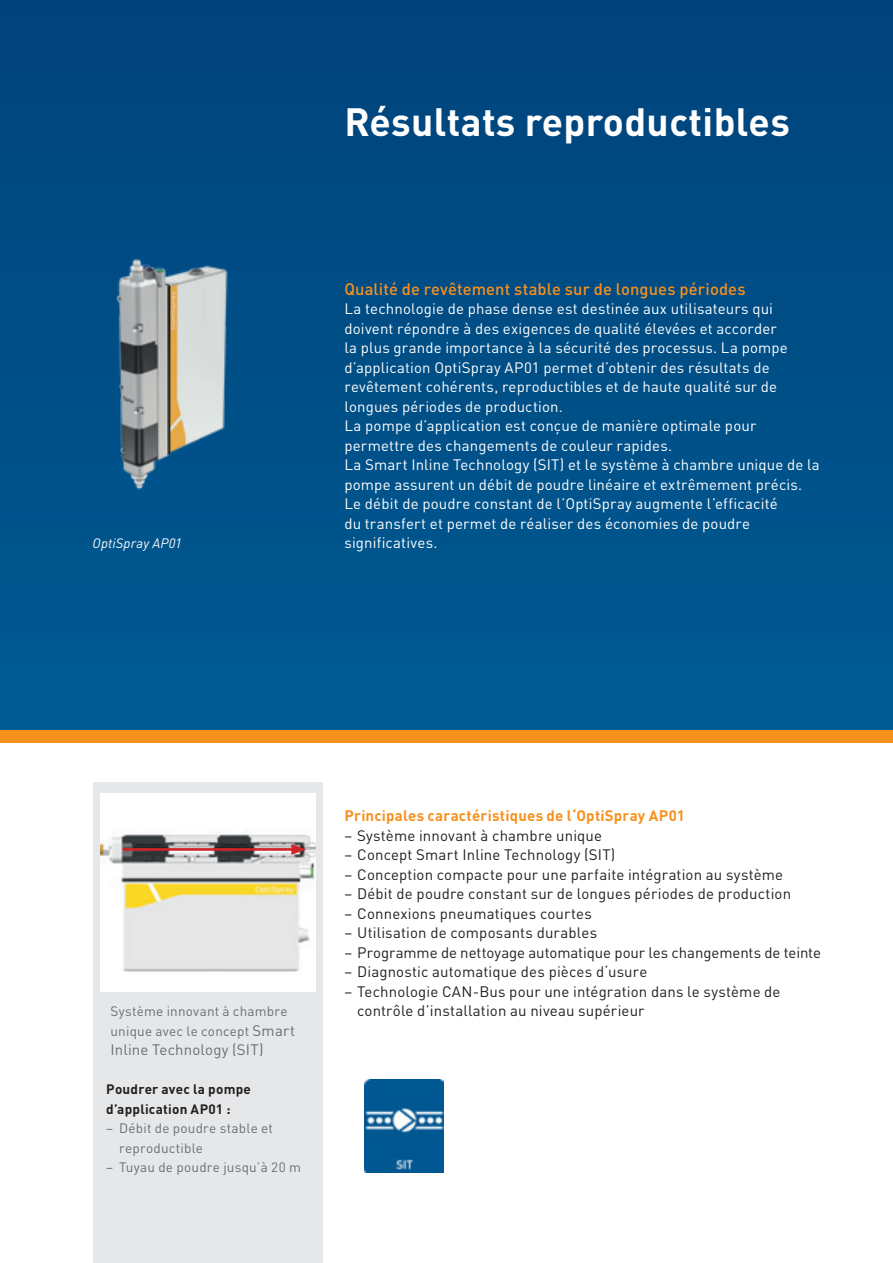
<style>
.page{position:relative;width:893px;height:1263px;background:#fff}
.page>*{position:absolute;margin:0;border:0;box-sizing:border-box;transform-origin:0 0}
.t1{font:700 39px "DIN Pro";letter-spacing:.01em;color:#fff}
.t2{font:500 16.5px "DIN Pro";letter-spacing:.005em;color:#f6911e}
.t3{font:15px/19.5px "DIN Pro";letter-spacing:.01em;color:#fff}
.t4{font:15px/19.5px "DIN Pro";letter-spacing:.01em;color:#231f20}
.t5{font:700 15px "DIN Pro";letter-spacing:.015em;color:#f6911e}
.t6{font:15px "DIN Pro";letter-spacing:.01em;color:#6c6d70}
.t7{font:13.5px/19.5px "DIN Pro";letter-spacing:.015em;color:#6c6d70}
.t8{font:700 13.5px/19.5px "DIN Pro";letter-spacing:.015em;color:#231f20}
.t9{font:italic 13.5px "DIN Pro";letter-spacing:.01em;color:#fff}
.s1{font-size:15px}
</style>
<div class="page">
<div style="left:0;top:0;width:893px;height:737px;background:#004e86"></div>
<div style="left:0;top:730px;width:893px;height:13px;background:#f6911e"></div>
<img style="left:364px;top:1079px;width:80px;height:94px">
<img style="left:116px;top:258px;width:112px;height:232px">
<div style="left:94px;top:782px;width:229px;height:481px;background:#e6e7e9"></div>
<img style="left:101px;top:793px;width:215px;height:199px">
<hr style="left:122px;top:848px;width:174px;height:3px;background:#cf2326">
<svg style="left:291px;top:844px;width:15px;height:11px"></svg>
<p class="t9" style="left:92px;top:533px;width:91px">OptiSpray AP01</p>
<h1 class="t1" style="left:344px;top:89px;width:447px">Résultats reproductibles</h1>
<p class="t2" style="left:344px;top:275px;width:403px">Qualité de revêtement stable sur de longues périodes</p>
<p class="t3" style="left:344px;top:297px;width:477px">La technologie de phase dense est destinée aux utilisateurs qui doivent répondre à des exigences de qualité élevées et accorder<br>la plus grande importance à la sécurité des processus. La pompe d’application OptiSpray AP01 permet d’obtenir des résultats de revêtement cohérents, reproductibles et de haute qualité sur de longues périodes de production.<br>La pompe d’application est conçue de manière optimale pour permettre des changements de couleur rapides.<br>La Smart Inline Technology (SIT) et le système à chambre unique de la pompe assurent un débit de poudre linéaire et extrêmement précis.<br>Le débit de poudre constant de l’OptiSpray augmente l’efficacité<br>du transfert et permet de réaliser des économies de poudre significatives.</p>
<p class="t7" style="left:111px;top:1000px;width:186px">Système innovant à chambre unique avec le concept <span class="s1">Smart</span></p>
<p class="t6" style="left:111px;top:1038px;width:154px">Inline Technology (SIT)</p>
<p class="t8" style="left:106px;top:1078px;width:146px">Poudrer avec la pompe d’application AP01 :</p>
<p class="t7" style="left:119px;top:1117px;width:155px;text-indent:-13px">– Débit de poudre stable et reproductible</p>
<p class="t7" style="left:106px;top:1156px;width:196px">– Tuyau de poudre jusqu’à 20 m</p>
<p class="t5" style="left:344px;top:803px;width:342px">Principales caractéristiques de l‘OptiSpray AP01</p>
<p class="t4" style="left:344px;top:824px;width:259px">– Système innovant à chambre unique</p>
<p class="t4" style="left:344px;top:843px;width:272px">– Concept Smart Inline Technology (SIT)</p>
<p class="t4" style="left:344px;top:863px;width:440px">– Conception compacte pour une parfaite intégration au système</p>
<p class="t4" style="left:344px;top:882px;width:448px">– Débit de poudre constant sur de longues périodes de production</p>
<p class="t4" style="left:344px;top:902px;width:249px">– Connexions pneumatiques courtes</p>
<p class="t4" style="left:344px;top:921px;width:254px">– Utilisation de composants durables</p>
<p class="t4" style="left:344px;top:941px;width:478px">– Programme de nettoyage automatique pour les changements de teinte</p>
<p class="t4" style="left:344px;top:960px;width:304px">– Diagnostic automatique des pièces d‘usure</p>
<p class="t4" style="left:357px;top:980px;width:425px;text-indent:-13px">– Technologie CAN-Bus pour une intégration dans le système de contrôle d’installation au niveau supérieur</p>
</div>
